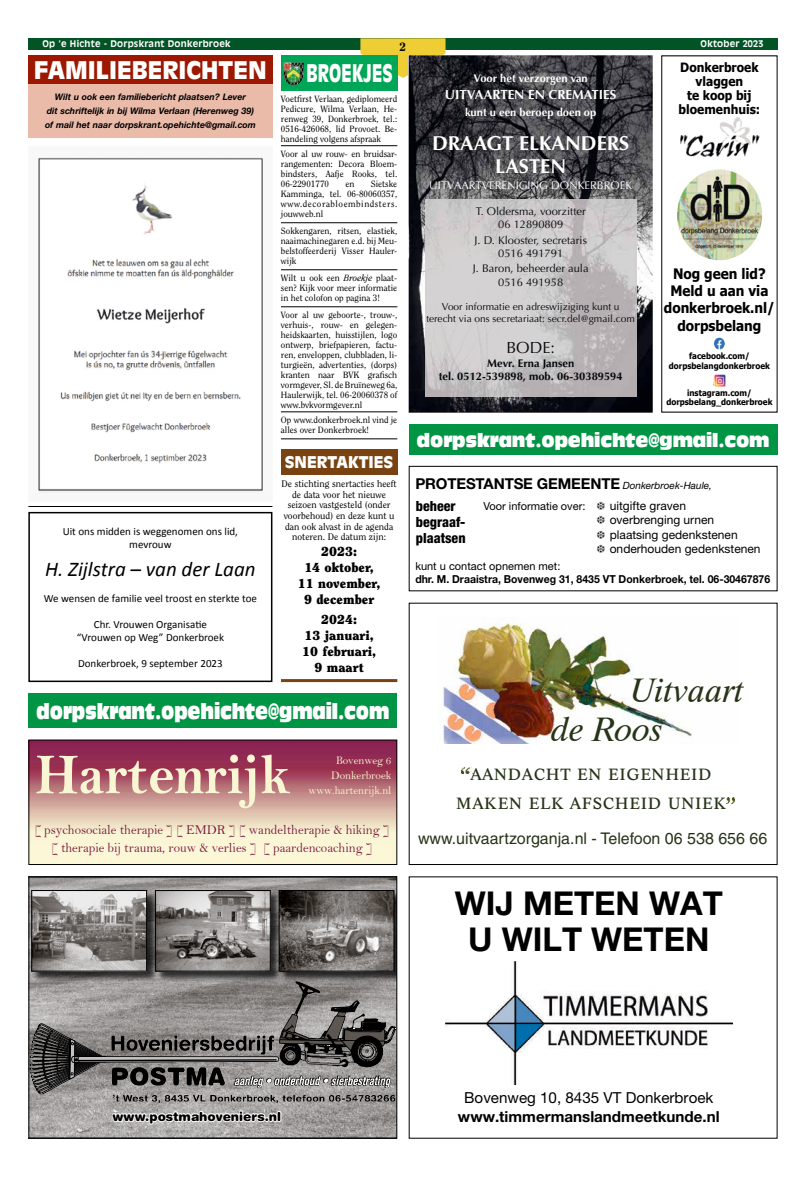
<style>
.page{position:relative;width:806px;height:1177px;background:#fff}
.page>*{position:absolute;margin:0;border:0;box-sizing:border-box;transform-origin:0 0}
.t1{font:700 57.7px "Bell MT";color:#f9f6d4;scale:.96 1}
.t2{font:italic 34px/39px "Dutch 801 BT";color:#263418}
.t3{font:700 32.9px/36.1px "Helvetica Neue LT Std";color:#000;text-align:center}
.t4{font:24px/28.8px "Life SCTOT";color:#263418;text-align:center}
.t5{font:900 24px "Antique Olive Std";color:#fff}
.t6{font:900 24px "Antique Olive Std";color:#fff;scale:.7 1}
.t7{font:21.4px "Antique Olive Std Nord";letter-spacing:-.01em;color:#fff;scale:.65 1}
.t8{font:italic 21px "Calibri";color:#000}
.t9{font:700 20.2px/23.2px "Optima";color:#fff;text-align:center}
.t10{font:18.8px "Antique Olive Std Nord";letter-spacing:-.01em;color:#fff;scale:.74 1}
.t11{font:16.1px "Optima";color:#06080d}
.t12{font:16px "Helvetica";color:#263418}
.t13{font:900 16px "Antique Olive Std";color:#fff}
.t14{font:700 15.2px "Helvetica Neue LT Std";color:#000}
.t15{font:15.2px "Helvetica Neue LT Std";color:#000}
.t16{font:700 15px "Helvetica Neue LT Std";letter-spacing:-.01em;color:#000}
.t17{font:700 14.4px/17.1px "Tahoma";color:#000;text-align:center;scale:.94 1}
.t18{font:800 condensed 14px/16px "Helvetica Neue LT Std";color:#000}
.t19{font:13.6px/17.9px "Bell MT";color:#7c1b40;text-align:center;scale:.96 1}
.t20{font:700 13.1px "Optima";color:#fff}
.t21{font:900 13px/16px "Clearface Std";color:#000;text-align:center}
.t22{font:700 12.8px/13.9px "Tahoma";color:#000;text-align:center;scale:.94 1}
.t23{font:900 12.4px "Helvetica Rounded LT Std";color:#000}
.t24{font:12px/14.5px "Helvetica Neue LT Std";color:#000}
.t25{font:800 12px "Clearface Std";color:#000}
.t26{font:11.6px/14.9px "Bell MT";color:#f9f6d4;text-align:right;scale:.96 1}
.t27{font:11.1px/13.1px "Optima";color:#06080d;text-align:center}
.t28{font:700 11.1px/13.1px "Optima";color:#06080d;text-align:center}
.t29{font:700 11.1px "Optima";color:#fff}
.t30{font:11.1px "Optima";color:#fff}
.t31{font:11px/13px "Calibri";color:#000;text-align:center}
.t32{font:700 11px "Helvetica Neue LT Std";color:#000;scale:.95 1}
.t33{font:11px "Helvetica Neue LT Std";color:#000}
.t34{font:10.1px/12.1px "Optima";color:#06080d;text-align:center}
.t35{font:9.5px/10.5px "Clearface Std";color:#000;text-align:center}
.t36{font:9px/10px "Clearface Std";color:#000;text-align:justify}
.t37{font:italic 700 9px/14px "Helvetica Neue LT Std";color:#000;text-align:center}
.t38{font:700 9px "Antique Olive Std";letter-spacing:.025em;color:#fff}
.t39{font:700 8.5px/9.6px "Tahoma";color:#000;text-align:center;scale:.94 1}
.s1{font-style:italic}
.s2{font-weight:400;font-style:italic;font-size:10px}
.s3{font-size:12px}
</style>
<div class="page">
<div style="left:28px;top:38px;width:749px;height:12px;background:#025326"></div>
<svg style="left:360px;top:38px;width:85px;height:40px;background:#e7ca37"></svg>
<img style="left:441px;top:617px;width:251px;height:126px">
<svg style="left:461px;top:767px;width:12px;height:6px"></svg>
<svg style="left:726px;top:797px;width:8px;height:6px"></svg>
<img style="left:408px;top:55px;width:244px;height:357px">
<img style="left:425px;top:199px;width:211px;height:197px">
<div style="left:408px;top:424px;width:369px;height:30px;background:#009545"></div>
<div style="left:408px;top:466px;width:369px;height:125px;border:1px solid #000"></div>
<img style="left:677px;top:169px;width:84px;height:91px">
<svg style="left:714px;top:337px;width:10px;height:13px"></svg>
<svg style="left:713px;top:374px;width:11px;height:12px"></svg>
<img style="left:680px;top:117px;width:79px;height:40px">
<div style="left:28px;top:55px;width:244px;height:29px;background:#9c1800"></div>
<div style="left:28px;top:84px;width:244px;height:53px;background:#ebbbaa"></div>
<div style="left:28px;top:512px;width:244px;height:170px;border:2px solid #000"></div>
<hr style="left:28px;top:506px;width:244px;height:1px;background:#000">
<img style="left:38px;top:157px;width:225px;height:336px">
<hr style="left:281px;top:145px;width:116px;height:1px;background:#000">
<hr style="left:281px;top:222px;width:116px;height:1px;background:#000">
<hr style="left:281px;top:269px;width:116px;height:1px;background:#000">
<hr style="left:281px;top:306px;width:116px;height:1px;background:#000">
<hr style="left:281px;top:411px;width:116px;height:1px;background:#000">
<hr style="left:281px;top:438px;width:116px;height:1px;background:#000">
<div style="left:281px;top:55px;width:116px;height:35px;background:#00a657"></div>
<img style="left:283px;top:62px;width:20px;height:23px">
<svg style="left:30px;top:878px;width:365px;height:258px;background:#817e7c"></svg>
<svg style="left:30px;top:981px;width:272px;height:155px;background:#8c8a88"></svg>
<div style="left:28px;top:876px;width:369px;height:262px;border:1px solid #000"></div>
<img style="left:445px;top:961px;width:286px;height:123px">
<img style="left:30px;top:741px;width:365px;height:122px">
<div style="left:28px;top:739px;width:369px;height:126px;border:1px solid #000"></div>
<div style="left:28px;top:693px;width:369px;height:35px;background:#009545"></div>
<div style="left:281px;top:449px;width:116px;height:26px;background:#784311"></div>
<hr style="left:281px;top:679px;width:116px;height:3px;background:#784311">
<p class="t38" style="left:43px;top:38px;width:189px">Op ’e Hichte - Dorpskrant Donkerbroek</p>
<p class="t38" style="left:700px;top:38px;width:64px">Oktober 2023</p>
<h3 class="t25" style="left:399px;top:40px;width:8px">2</h3>
<h3 class="t5" style="left:34px;top:56px;width:234px">FAMILIEBERICHTEN</h3>
<p class="t37" style="left:45px;top:89px;width:212px">Wilt u ook een familiebericht plaatsen? Lever<br>dit schriftelijk in bij Wilma Verlaan (Herenweg 39) of mail het naar dorpskrant.opehichte@gmail.com</p>
<p class="t31" style="left:63px;top:524px;width:177px">Uit ons midden is weggenomen ons lid, mevrouw</p>
<h3 class="t8" style="left:45px;top:556px;width:212px">H. Zijlstra – van der Laan</h3>
<p class="t31" style="left:44px;top:591px;width:215px">We wensen de familie veel troost en sterkte toe</p>
<p class="t31" style="left:77px;top:617px;width:149px">Chr. Vrouwen Organisatie “Vrouwen op Weg” Donkerbroek</p>
<p class="t31" style="left:78px;top:656px;width:146px">Donkerbroek, 9 september 2023</p>
<h3 class="t6" style="left:306px;top:59px;width:125px">BROEKJES</h3>
<p class="t36" style="left:281px;top:94px;width:118px">Voetfirst Verlaan, gediplomeerd Pedicure, Wilma Verlaan, He&shy;renweg 39, Donkerbroek, tel.:<br>0516-426068, lid Provoet. Be&shy;handeling volgens afspraak</p>
<p class="t36" style="left:281px;top:149px;width:118px">Voor al uw rouw- en bruidsar&shy;rangementen: Decora Bloem&shy;bindsters, Aafje Rooks, tel.<br>06-22901770</p>
<p class="t36" style="left:281px;top:179px;width:118px;text-indent:90px">Sietske Kamminga, tel. 06-80060357, www.decorabloembindsters. jouwweb.nl</p>
<p class="t36" style="left:281px;top:226px;width:118px">Sokkengaren, ritsen, elastiek, naaimachinegaren e.d. bij Meu&shy;belstoffeerderij Visser Hauler&shy;wijk</p>
<p class="t36" style="left:281px;top:273px;width:118px">Wilt u ook een <span class="s1">Broekje</span> plaat&shy;sen? Kijk voor meer informatie in het colofon op pagina 3!</p>
<p class="t36" style="left:281px;top:310px;width:118px">Voor al uw geboorte-, trouw-, verhuis-, rouw- en gelegen&shy;heidskaarten, huisstijlen, logo ontwerp, briefpapieren, factu&shy;ren, enveloppen, clubbladen, li&shy;turgieën, advertenties, (dorps) kranten naar BVK grafisch vormgever, Sl. de Bruïneweg 6a, Haulerwijk, tel. 06-20060378 of www.bvkvormgever.nl</p>
<p class="t36" style="left:281px;top:415px;width:118px">Op www.donkerbroek.nl vind je alles over Donkerbroek!</p>
<p class="t36" style="left:345px;top:179px;width:11px">en</p>
<h3 class="t13" style="left:285px;top:453px;width:110px">SNERTAKTIES</h3>
<p class="t35" style="left:281px;top:479px;width:116px">De stichting snertacties heeft de data voor het nieuwe seizoen vastgesteld (onder voorbehoud) en deze kunt u dan ook alvast in de agenda noteren. De datum zijn:</p>
<h3 class="t21" style="left:298px;top:543px;width:84px">2023:<br>14 oktober,<br>11 november,<br>9 december</h3>
<h3 class="t21" style="left:302px;top:611px;width:76px">2024:<br>13 januari,<br>10 februari,<br>9 maart</h3>
<h3 class="t7" style="left:36px;top:698px;width:544px">dorpskrant.opehichte@gmail.com</h3>
<h1 class="t1" style="left:36px;top:740px;width:267px">Hartenrijk</h1>
<h3 class="t19" style="left:34px;top:821px;width:371px">[ psychosociale therapie ] [ EMDR ] [ wandeltherapie &amp; hiking ] [ therapie bij trauma, rouw &amp; verlies ] [ paardencoaching ]</h3>
<p class="t26" style="left:308px;top:753px;width:88px">Bovenweg 6<br>Donkerbroek www.hartenrijk.nl</p>
<p class="t29" style="left:473px;top:72px;width:116px">Voor het verzorgen van</p>
<h3 class="t20" style="left:444px;top:87px;width:173px">UITVAARTEN EN CREMATIES</h3>
<p class="t29" style="left:465px;top:106px;width:133px">kunt u een beroep doen op</p>
<h3 class="t9" style="left:432px;top:131px;width:198px">DRAAGT ELKANDERS<br>LASTEN</h3>
<p class="t30" style="left:429px;top:178px;width:204px">UITVAARTVERENIGING DONKERBROEK</p>
<p class="t27" style="left:475px;top:205px;width:111px">T. Oldersma, voorzitter<br>06 12890809</p>
<p class="t27" style="left:474px;top:233px;width:114px">J. D. Klooster, secretaris<br>0516 491791</p>
<p class="t27" style="left:472px;top:262px;width:117px">J. Baron, beheerder aula<br>0516 491958</p>
<p class="t34" style="left:426px;top:301px;width:210px">Voor informatie en adreswijziging kunt u terecht via ons secretariaat: secr.del@gmail.com</p>
<h3 class="t11" style="left:506px;top:338px;width:50px">BODE:</h3>
<p class="t28" style="left:438px;top:357px;width:185px">Mevr. Erna Jansen<br>tel. 0512-539898, mob. 06-30389594</p>
<h3 class="t22" style="left:678px;top:60px;width:88px">Donkerbroek vlaggen<br>te koop bij bloemenhuis:</h3>
<h3 class="t17" style="left:663px;top:264px;width:120px">Nog geen lid?<br>Meld u aan via donkerbroek.nl/ dorpsbelang</h3>
<p class="t39" style="left:668px;top:351px;width:109px">facebook.com/ dorpsbelangdonkerbroek</p>
<p class="t39" style="left:666px;top:387px;width:114px">instagram.com/ dorpsbelang_donkerbroek</p>
<h3 class="t10" style="left:416px;top:428px;width:478px">dorpskrant.opehichte@gmail.com</h3>
<h3 class="t16" style="left:415px;top:474px;width:298px">PROTESTANTSE GEMEENTE <span class="s2">Donkerbroek-Haule,</span></h3>
<p class="t33" style="left:483px;top:499px;width:204px">Voor informatie over: ❆ <span class="s3">uitgifte graven</span></p>
<h3 class="t24" style="left:596px;top:512px;width:165px">❆ overbrenging urnen<br>❆ plaatsing gedenkstenen<br>❆ onderhouden gedenkstenen</h3>
<p class="t33" style="left:415px;top:560px;width:146px">kunt u contact opnemen met:</p>
<p class="t32" style="left:415px;top:572px;width:375px">dhr. M. Draaistra, Bovenweg 31, 8435 VT Donkerbroek, tel. 06-30467876</p>
<h3 class="t18" style="left:415px;top:497px;width:51px">beheer begraaf&shy;plaatsen</h3>
<h2 class="t2" style="left:551px;top:670px;width:194px;text-indent:79px">Uitvaart de Roos</h2>
<h3 class="t4" style="left:455px;top:757px;width:271px">aandacht en eigenheid maken elk afscheid uniek</h3>
<h3 class="t12" style="left:418px;top:829px;width:350px">www.uitvaartzorganja.nl - Telefoon 06 538 656 66</h3>
<h3 class="t3" style="left:454px;top:884px;width:269px">WIJ METEN WAT<br>U WILT WETEN</h3>
<h3 class="t23" style="left:113px;top:1108px;width:170px">www.postmahoveniers.nl</h3>
<h3 class="t15" style="left:464px;top:1088px;width:250px">Bovenweg 10, 8435 VT Donkerbroek</h3>
<h3 class="t14" style="left:457px;top:1106px;width:263px">www.timmermanslandmeetkunde.nl</h3>
</div>
